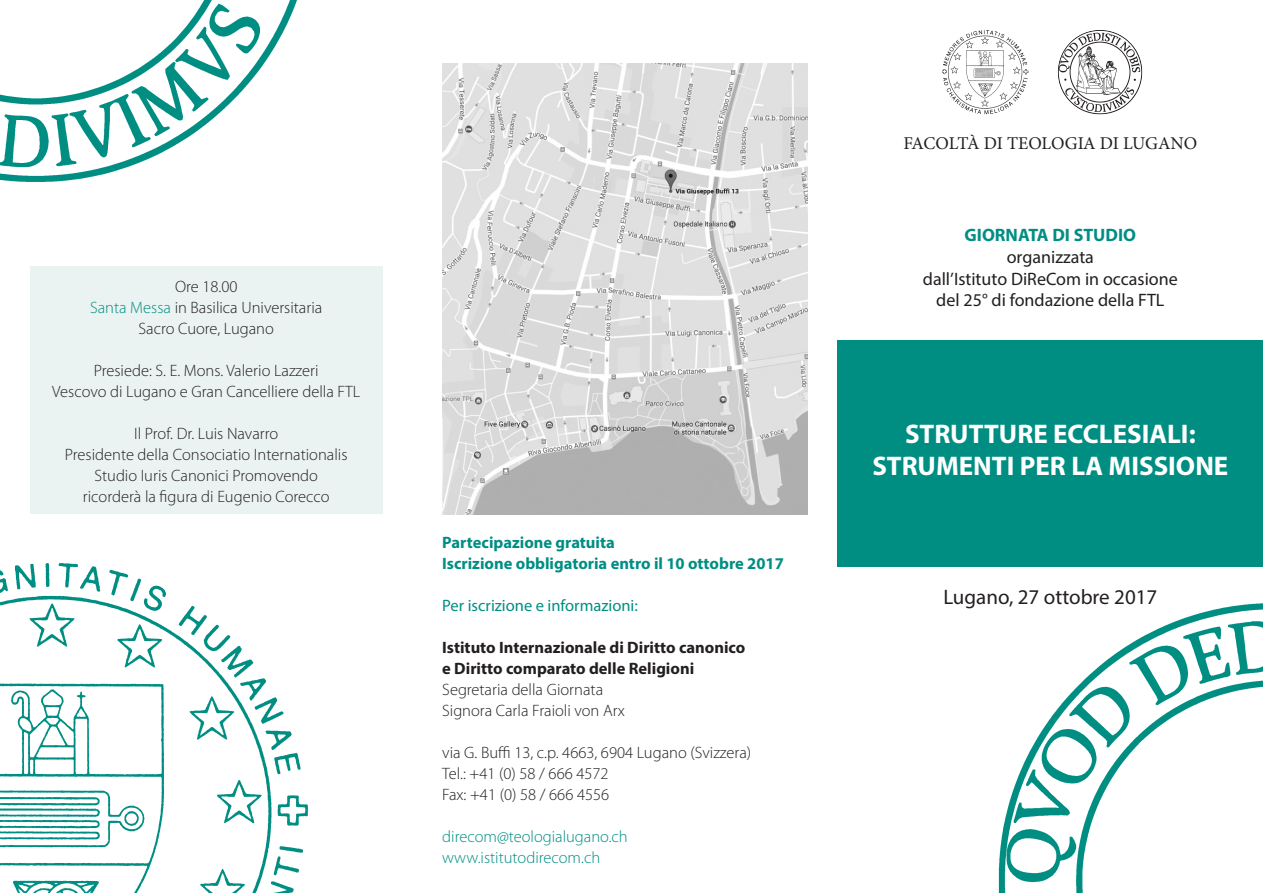
<style>
.page{position:relative;width:1263px;height:893px;background:#fff}
.page>*{position:absolute;margin:0;border:0;box-sizing:border-box;transform-origin:0 0}
.t1{font:700 27px "Myriad Pro";color:#fff}
.t2{font:21px "Myriad Pro";color:#231f20}
.t3{font:18px "Myriad Pro";color:#231f20}
.t4{font:18px "Minion Pro";letter-spacing:-.01em;color:#231f20}
.t5{font:700 18px "Myriad Pro";color:#008e83}
.t6{font:300 16.5px/21px "Myriad Pro";color:#231f20;text-align:center}
.t7{font:700 16.5px/21px "Myriad Pro";color:#231f20}
.t8{font:700 16.5px "Myriad Pro";color:#008e83}
.t9{font:300 16.5px "Myriad Pro";color:#008e83}
.t10{font:16.5px "Myriad Pro";color:#008e83}
.s1{color:#008e83}
</style>
<div class="page">
<div style="left:838px;top:340px;width:425px;height:227px;background:#008e83"></div>
<img style="left:1057px;top:30px;width:86px;height:85px;border-radius:43px">
<img style="left:998px;top:603px;width:265px;height:290px">
<img style="left:942px;top:30px;width:87px;height:85px">
<img style="left:0;top:563px;width:308px;height:330px">
<div style="left:30px;top:266px;width:353px;height:248px;background:#ebf3f2"></div>
<img style="left:442px;top:64px;width:366px;height:450px">
<img style="left:0;top:0;width:297px;height:182px">
<p class="t6" style="left:175px;top:276px;width:64px">Ore 18.00</p>
<p class="t6" style="left:90px;top:297px;width:234px"><span class="s1">Santa Messa</span> in Basilica Universitaria<br>Sacro Cuore, Lugano</p>
<p class="t6" style="left:94px;top:360px;width:226px">Presiede: S. E. Mons. Valerio Lazzeri</p>
<p class="t6" style="left:52px;top:381px;width:309px">Vescovo di Lugano e Gran Cancelliere della FTL</p>
<p class="t6" style="left:134px;top:423px;width:146px">Il Prof. Dr. Luis Navarro</p>
<p class="t6" style="left:65px;top:444px;width:284px">Presidente della Consociatio Internationalis</p>
<p class="t6" style="left:94px;top:465px;width:225px">Studio Iuris Canonici Promovendo</p>
<p class="t6" style="left:83px;top:486px;width:248px">ricorderà la figura di Eugenio Corecco</p>
<p class="t8" style="left:442px;top:532px;width:174px">Partecipazione gratuita</p>
<p class="t8" style="left:442px;top:553px;width:343px">Iscrizione obbligatoria entro il 10 ottobre 2017</p>
<p class="t10" style="left:442px;top:595px;width:197px">Per iscrizione e informazioni:</p>
<p class="t7" style="left:442px;top:637px;width:305px">Istituto Internazionale di Diritto canonico e Diritto comparato delle Religioni</p>
<p class="t6" style="left:442px;top:679px;width:162px">Segretaria della Giornata</p>
<p class="t6" style="left:442px;top:700px;width:184px">Signora Carla Fraioli von Arx</p>
<p class="t6" style="left:442px;top:742px;width:310px">via G. Buffi 13, c.p. 4663, 6904 Lugano (Svizzera)</p>
<p class="t6" style="left:442px;top:763px;width:168px">Tel.: +41 (0) 58 / 666 4572</p>
<p class="t6" style="left:442px;top:784px;width:168px">Fax: +41 (0) 58 / 666 4556</p>
<p class="t9" style="left:442px;top:828px;width:187px">direcom@teologialugano.ch</p>
<p class="t9" style="left:442px;top:849px;width:159px">www.istitutodirecom.ch</p>
<p class="t4" style="left:903px;top:131px;width:295px">FACOLTÀ DI TEOLOGIA DI LUGANO</p>
<p class="t5" style="left:965px;top:224px;width:173px">GIORNATA DI STUDIO</p>
<p class="t3" style="left:1007px;top:246px;width:89px">organizzata</p>
<p class="t3" style="left:923px;top:267px;width:256px">dall’Istituto DiReCom in occasione</p>
<p class="t3" style="left:936px;top:289px;width:230px">del 25° di fondazione della FTL</p>
<p class="t1" style="left:905px;top:416px;width:292px">STRUTTURE ECCLESIALI:</p>
<p class="t1" style="left:872px;top:448px;width:357px">STRUMENTI PER LA MISSIONE</p>
<p class="t2" style="left:943px;top:584px;width:216px">Lugano, 27 ottobre 2017</p>
</div>
